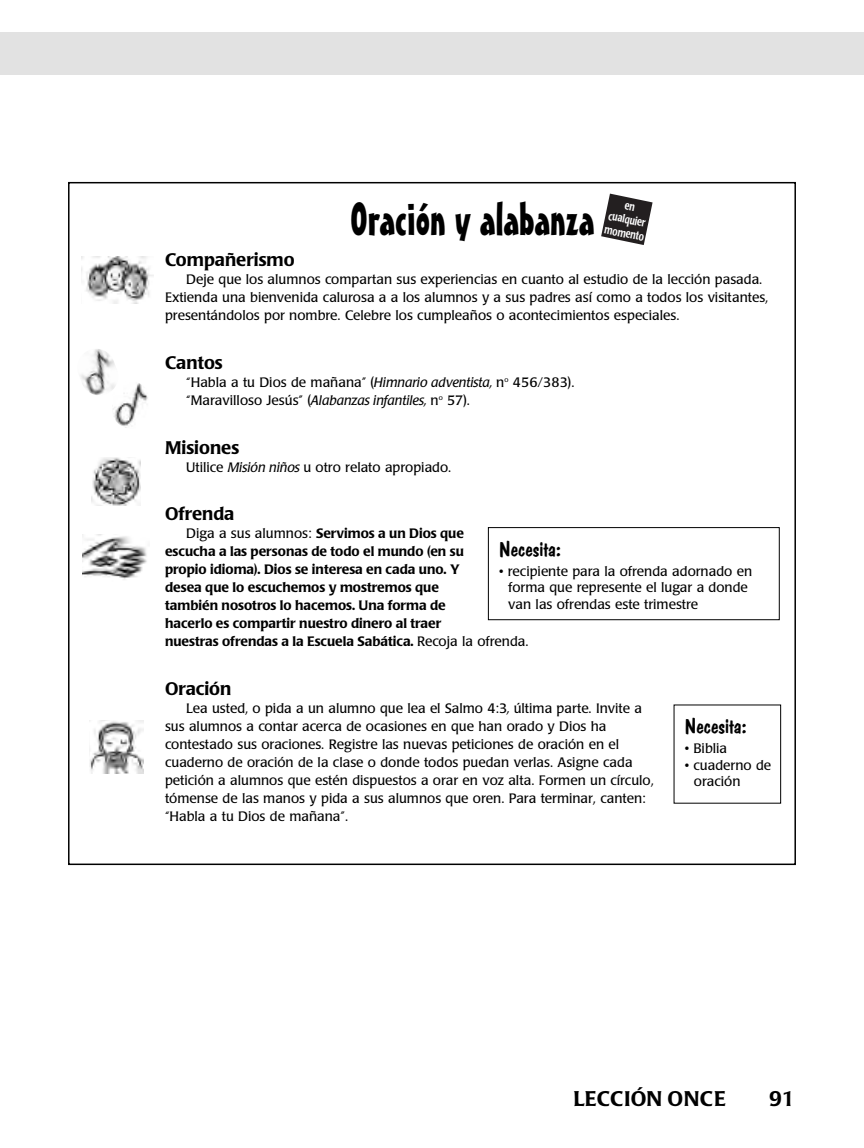
<style>
.page{position:relative;width:864px;height:1148px;background:#fff}
.page>*{position:absolute;margin:0;border:0;box-sizing:border-box;transform-origin:0 0}
.t1{font:45px "Mister Earl BT";color:#000}
.t2{font:21px "Dom Casual D";color:#000;scale:1.05 1}
.t3{font:500 21px "Poppl Laudatio";letter-spacing:.01em;color:#000}
.t4{font:500 18px "Poppl Laudatio";color:#000}
.t5{font:13.5px/18px "Poppl Laudatio";color:#000}
.t6{font:500 13.5px/18px "Poppl Laudatio";color:#000}
.t7{font:500 11.7px/13.8px "Poppl Laudatio";color:#fff;text-align:center;scale:.74 1}
.s1{font-style:italic}
.s2{font-weight:400}
</style>
<div class="page">
<img style="left:81px;top:257px;width:72px;height:46px">
<img style="left:80px;top:349px;width:35px;height:46px">
<img style="left:92px;top:457px;width:49px;height:49px">
<img style="left:82px;top:534px;width:65px;height:46px">
<img style="left:89px;top:720px;width:54px;height:53px">
<img style="left:112px;top:381px;width:38px;height:47px;border-radius:19px">
<div style="left:0;top:32px;width:864px;height:42px;background:#e2e2e2"></div>
<div style="left:488px;top:527px;width:292px;height:93px;border:1px solid #000"></div>
<svg style="left:601px;top:194px;width:52px;height:51px"></svg>
<h1 class="t1" style="left:351px;top:203px;width:245px">Oración y alabanza</h1>
<p class="t7" style="left:612px;top:196px;width:56px;rotate:12deg">en cualquier momento</p>
<h3 class="t4" style="left:165px;top:253px;width:131px">Compañerismo</h3>
<p class="t5" style="left:165px;top:272px;width:605px;text-indent:21px">Deje que los alumnos compartan sus experiencias en cuanto al estudio de la lección pasada.<br>Extienda una bienvenida calurosa a a los alumnos y a sus padres así como a todos los visitantes, presentándolos por nombre. Celebre los cumpleaños o acontecimientos especiales.</p>
<h3 class="t4" style="left:165px;top:355px;width:59px">Cantos</h3>
<p class="t5" style="left:186px;top:374px;width:390px">“Habla a tu Dios de mañana” (<span class="s1">Himnario adventista,</span> n<sup>o</sup> 456/383). “Maravilloso Jesús” (<span class="s1">Alabanzas infantiles,</span> n<sup>o</sup> 57).</p>
<h3 class="t4" style="left:165px;top:440px;width:76px">Misiones</h3>
<p class="t5" style="left:186px;top:459px;width:267px">Utilice <span class="s1">Misión niños</span> u otro relato apropiado.</p>
<h3 class="t4" style="left:165px;top:507px;width:71px">Ofrenda</h3>
<p class="t6" style="left:165px;top:526px;width:365px;text-indent:21px"><span class="s2">Diga a sus alumnos:</span> Servimos a un Dios que<br>escucha a las personas de todo el mundo (en su<br>propio idioma). Dios se interesa en cada uno. Y<br>desea que lo escuchemos y mostremos que<br>también nosotros lo hacemos. Una forma de<br>hacerlo es compartir nuestro dinero al traer<br>nuestras ofrendas a la Escuela Sabática. <span class="s2">Recoja la ofrenda.</span></p>
<h3 class="t4" style="left:165px;top:682px;width:68px">Oración</h3>
<p class="t5" style="left:165px;top:701px;width:490px;text-indent:21px">Lea usted, o pida a un alumno que lea el Salmo 4:3<span class="s1">,</span> última parte. Invite a sus alumnos a contar acerca de ocasiones en que han orado y Dios ha contestado sus oraciones. Registre las nuevas peticiones de oración en el cuaderno de oración de la clase o donde todos puedan verlas. Asigne cada petición a alumnos que estén dispuestos a orar en voz alta. Formen un círculo, tómense de las manos y pida a sus alumnos que oren. Para terminar, canten: “Habla a tu Dios de mañana”.</p>
<h2 class="t2" style="left:499px;top:536px;width:60px">Necesita:</h2>
<p class="t5" style="left:508px;top:564px;width:245px;line-height:16.5px;text-indent:-9px">• recipiente para la ofrenda adornado en forma que represente el lugar a donde van las ofrendas este trimestre</p>
<h2 class="t2" style="left:685px;top:713px;width:60px">Necesita:</h2>
<p class="t5" style="left:685px;top:740px;width:44px">• Biblia</p>
<p class="t5" style="left:694px;top:758px;width:79px;line-height:16.5px;text-indent:-9px">• cuaderno de oración</p>
<h2 class="t3" style="left:573px;top:1090px;width:154px">LECCIÓN ONCE</h2>
<h2 class="t3" style="left:769px;top:1090px;width:27px">91</h2>
</div>
